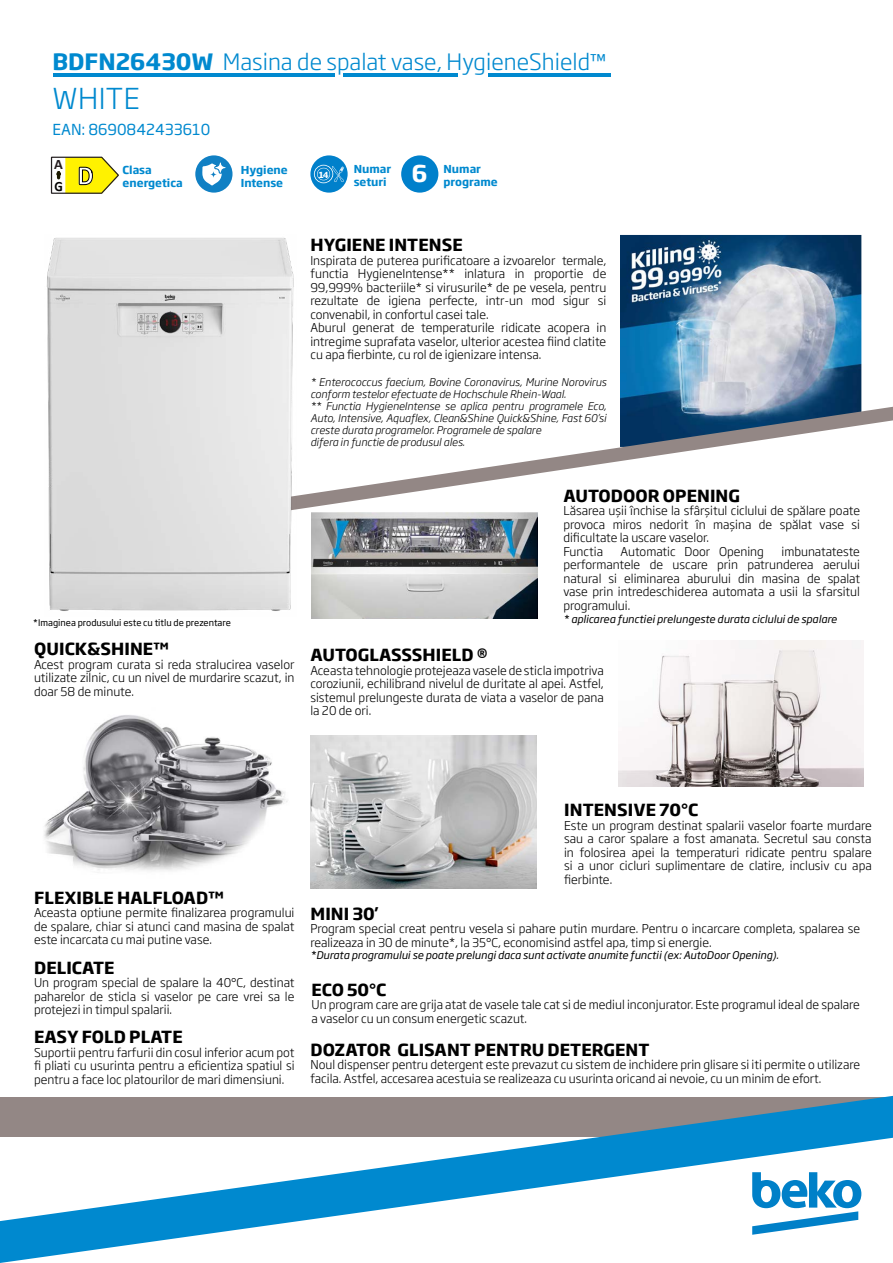
<style>
.page{position:relative;width:893px;height:1263px;background:#fff}
.page>*{position:absolute;margin:0;border:0;box-sizing:border-box;transform-origin:0 0}
.t1{font:300 28.5px "Soho Gothic Pro";letter-spacing:.015em;color:#0089cf}
.t2{font:700 28.5px "Calibri";color:#fff;scale:.93 1}
.t3{font:700 22.8px "Soho Gothic Pro";color:#fff}
.t4{font:300 22.2px "Soho Gothic Pro";color:#0089cf}
.t5{font:700 16.5px "Soho Gothic Pro";letter-spacing:.005em;color:#000}
.t6{font:15px "Soho Gothic Pro";color:#0089cf}
.t7{font:700 14.4px "Calibri";color:#241c1f}
.t8{font:700 14.25px "Calibri";color:#000;scale:.93 1}
.t9{font:300 12px/13.5px "Soho Gothic Pro";color:#000;text-align:justify}
.t10{font:700 10.8px/13px "Soho Gothic Pro";color:#0089cf}
.t11{font:italic 300 10.5px/12px "Soho Gothic Pro";color:#000}
.t12{font:italic 10.5px "Soho Gothic Pro";color:#000}
.t13{font:9px "Soho Gothic Pro";color:#000}
.t14{font:700 8.25px "Soho Gothic Pro";color:#fff}
.s1{font-weight:700}
.s2{font-family:"Grundig Basics";font-weight:400}
</style>
<div class="page">
<svg style="left:0;top:1096px;width:893px;height:167px"></svg>
<img style="left:44px;top:715px;width:244px;height:156px">
<img style="left:620px;top:235px;width:241px;height:161px">
<svg style="left:296px;top:396px;width:597px;height:114px"></svg>
<svg style="left:752px;top:1172px;width:109px;height:63px"></svg>
<hr style="left:53px;top:74px;width:282px;height:3px;background:#0089cf">
<hr style="left:344px;top:74px;width:114px;height:3px;background:#0089cf">
<hr style="left:488px;top:74px;width:122px;height:3px;background:#0089cf">
<img style="left:46px;top:238px;width:250px;height:373px">
<div style="left:401px;top:155px;width:37px;height:38px;background:#0080cb;border-radius:50%"></div>
<div style="left:310px;top:155px;width:38px;height:38px;background:#0080cb;border-radius:50%"></div>
<svg style="left:314px;top:165px;width:30px;height:18px"></svg>
<div style="left:195px;top:155px;width:37px;height:38px;background:#1080c4;border-radius:50%"></div>
<svg style="left:202px;top:163px;width:23px;height:22px"></svg>
<img style="left:310px;top:735px;width:226px;height:153px">
<img style="left:311px;top:512px;width:227px;height:107px">
<svg style="left:50px;top:156px;width:69px;height:38px"></svg>
<img style="left:618px;top:640px;width:245px;height:147px">
<h3 class="t4" style="left:52px;top:44px;width:555px"><span class="s1">BDFN26430W</span> Masina de spalat vase, HygieneShield<span class="s2">™</span></h3>
<h1 class="t1" style="left:53px;top:77px;width:89px">WHITE</h1>
<p class="t6" style="left:52px;top:117px;width:159px">EAN: 8690842433610</p>
<p class="t7" style="left:54px;top:154px;width:10px">A</p>
<p class="t8" style="left:55px;top:176px;width:11px">G</p>
<h1 class="t2" style="left:77px;top:155px;width:19px">D</h1>
<p class="t10" style="left:241px;top:162px;width:48px">Hygiene<br>Intense</p>
<p class="t10" style="left:443px;top:161px;width:56px">Numar programe</p>
<h2 class="t3" style="left:412px;top:156px;width:17px">6</h2>
<p class="t10" style="left:123px;top:163px;width:62px">Clasa energetica</p>
<p class="t10" style="left:354px;top:162px;width:39px">Numar seturi</p>
<p class="t14" style="left:319px;top:168px;width:12px">14</p>
<h3 class="t5" style="left:311px;top:232px;width:154px">HYGIENE INTENSE</h3>
<p class="t9" style="left:310px;top:253px;width:297px;text-align:left">Inspirata de puterea purificatoare a izvoarelor termale, functia HygieneIntense** inlatura in proportie de 99,999% bacteriile* si virusurile* de pe vesela, pentru rezultate de igiena perfecte, intr-un mod sigur si convenabil, in confortul casei tale.<br>Aburul generat de temperaturile ridicate acopera in intregime suprafata vaselor, ulterior acestea fiind clatite cu apa fierbinte, cu rol de igienizare intensa.</p>
<p class="t11" style="left:310px;top:376px;width:297px">* Enterococcus faecium, Bovine Coronavirus, Murine Norovirus conform testelor efectuate de Hochschule Rhein-Waal.<br>** Functia HygieneIntense se aplica pentru programele Eco, Auto, Intensive, Aquaflex, Clean&amp;Shine Quick&amp;Shine, Fast 60’si creste durata programelor. Programele de spalare<br>difera in functie de produsul ales.</p>
<p class="t13" style="left:33px;top:615px;width:199px">*Imaginea produsului este cu titlu de prezentare</p>
<h3 class="t5" style="left:34px;top:636px;width:137px">QUICK&amp;SHINE™</h3>
<p class="t9" style="left:34px;top:657px;width:262px">Acest program curata si reda stralucirea vaselor utilizate zilnic, cu un nivel de murdarire scazut, in doar 58 de minute.</p>
<h3 class="t5" style="left:564px;top:482px;width:178px">AUTODOOR OPENING</h3>
<p class="t9" style="left:563px;top:503px;width:298px;text-align:left">Lăsarea ușii închise la sfârșitul ciclului de spălare poate provoca miros nedorit în mașina de spălat vase si dificultate la uscare vaselor.<br>Functia</p>
<p class="t9" style="left:563px;top:544px;width:298px;text-indent:218px">imbunatateste performantele de uscare prin patrunderea aerului natural si eliminarea aburului din masina de spalat vase prin intredeschiderea automata a usii la sfarsitul programului.</p>
<p class="t12" style="left:563px;top:611px;width:275px">* aplicarea functiei prelungeste durata ciclului de spalare</p>
<p class="t9" style="left:621px;top:544px;width:145px">Automatic Door Opening</p>
<h3 class="t5" style="left:311px;top:642px;width:179px">AUTOGLASSSHIELD ®</h3>
<p class="t9" style="left:310px;top:663px;width:295px">Aceasta tehnologie protejeaza vasele de sticla impotriva coroziunii, echilibrand nivelul de duritate al apei. Astfel, sistemul prelungeste durata de viata a vaselor de pana la 20 de ori.</p>
<h3 class="t5" style="left:34px;top:885px;width:192px">FLEXIBLE HALFLOAD™</h3>
<p class="t9" style="left:34px;top:905px;width:262px">Aceasta optiune permite finalizarea programului de spalare, chiar si atunci cand masina de spalat este incarcata cu mai putine vase.</p>
<h3 class="t5" style="left:34px;top:955px;width:82px">DELICATE</h3>
<p class="t9" style="left:34px;top:975px;width:262px">Un program special de spalare la 40°C, destinat paharelor de sticla si vaselor pe care vrei sa le protejezi in timpul spalarii.</p>
<h3 class="t5" style="left:34px;top:1024px;width:150px">EASY FOLD PLATE</h3>
<p class="t9" style="left:34px;top:1045px;width:262px">Suportii pentru farfurii din cosul inferior acum pot fi pliati cu usurinta pentru a eficientiza spatiul si pentru a face loc platourilor de mari dimensiuni.</p>
<h3 class="t5" style="left:564px;top:797px;width:136px">INTENSIVE 70°C</h3>
<p class="t9" style="left:564px;top:818px;width:309px">Este un program destinat spalarii vaselor foarte murdare sau a caror spalare a fost amanata. Secretul sau consta in folosirea apei la temperaturi ridicate pentru spalare si a unor cicluri suplimentare de clatire, inclusiv cu apa fierbinte.</p>
<h3 class="t5" style="left:311px;top:900px;width:70px">MINI 30’</h3>
<p class="t9" style="left:310px;top:921px;width:551px">Program special creat pentru vesela si pahare putin murdare. Pentru o incarcare completa, spalarea se realizeaza in 30 de minute*, la 35°C, economisind astfel apa, timp si energie.</p>
<p class="t12" style="left:310px;top:946px;width:470px">*Durata programului se poate prelungi daca sunt activate anumite functii (ex: AutoDoor Opening).</p>
<h3 class="t5" style="left:312px;top:976px;width:76px">ECO 50°C</h3>
<p class="t9" style="left:311px;top:997px;width:550px">Un program care are grija atat de vasele tale cat si de mediul inconjurator. Este programul ideal de spalare a vaselor cu un consum energetic scazut.</p>
<h3 class="t5" style="left:311px;top:1037px;width:340px">DOZATOR GLISANT PENTRU DETERGENT</h3>
<p class="t9" style="left:310px;top:1057px;width:551px">Noul dispenser pentru detergent este prevazut cu sistem de inchidere prin glisare si iti permite o utilizare facila. Astfel, accesarea acestuia se realizeaza cu usurinta oricand ai nevoie, cu un minim de efort.</p>
</div>
